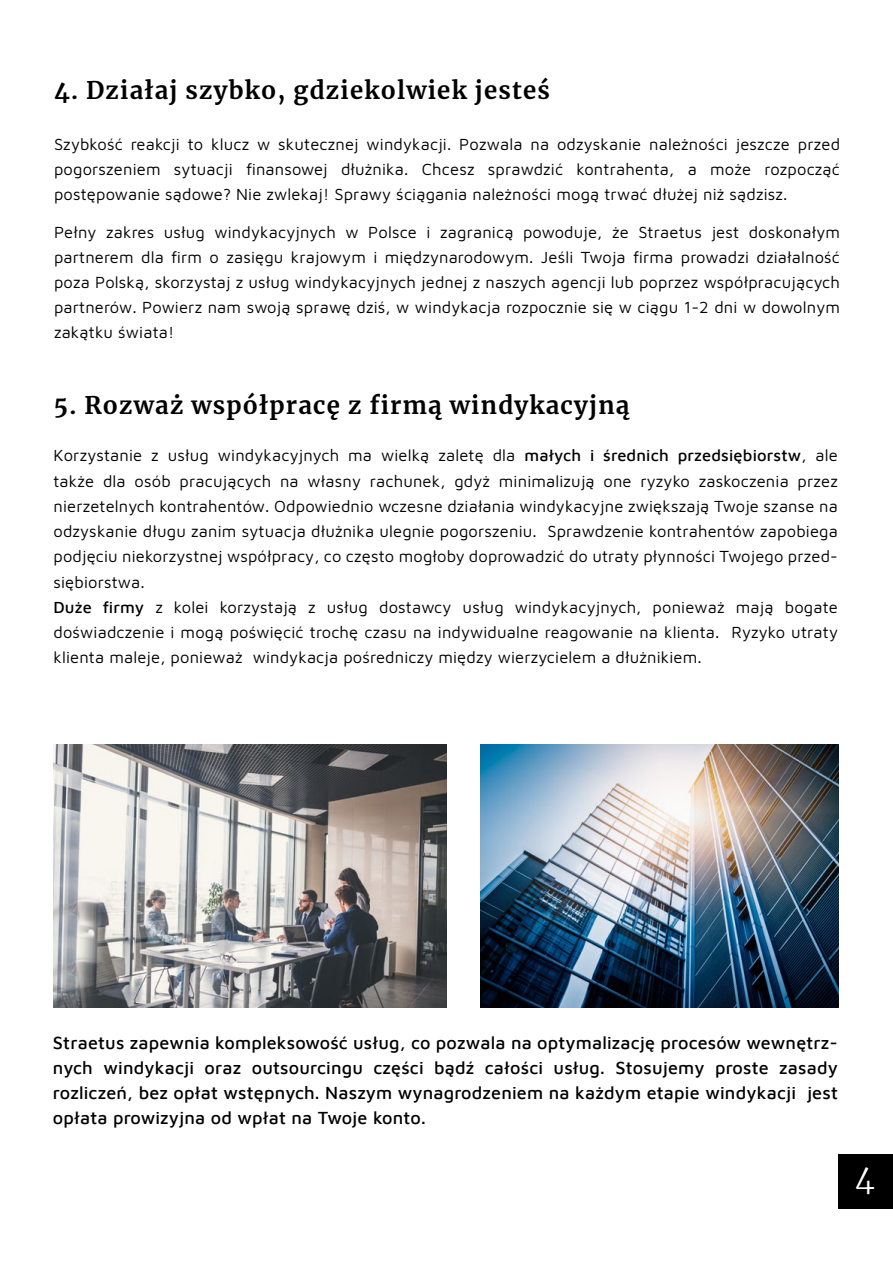
<style>
.page{position:relative;width:893px;height:1263px;background:#fff}
.page>*{position:absolute;margin:0;border:0;box-sizing:border-box;transform-origin:0 0}
.t1{font:300 31.5px "Merriweather";color:#fff}
.t2{font:700 24px "Merriweather";letter-spacing:.05em;color:#000}
.t3{font:500 18px/25.2px "Maven Pro";letter-spacing:.01em;color:#000;text-align:justify}
.t4{font:16.5px/25.2px "Maven Pro";letter-spacing:.01em;color:#000;text-align:justify}
.s1{font-weight:500}
</style>
<div class="page">
<img style="left:53px;top:745px;width:393px;height:262px">
<img style="left:480px;top:745px;width:359px;height:262px">
<div style="left:839px;top:1155px;width:54px;height:54px;background:#000"></div>
<h2 class="t2" style="left:54px;top:74px;width:497px">4. Działaj szybko, gdziekolwiek jesteś</h2>
<p class="t4" style="left:54px;top:130px;width:787px">Szybkość reakcji to klucz w skutecznej windykacji. Pozwala na odzyskanie należności jeszcze przed pogorszeniem sytuacji finansowej dłużnika. Chcesz sprawdzić kontrahenta, a może rozpocząć postępowanie sądowe? Nie zwlekaj! Sprawy ściągania należności mogą trwać dłużej niż sądzisz.</p>
<p class="t4" style="left:54px;top:218px;width:787px">Pełny zakres usług windykacyjnych w Polsce i zagranicą powoduje, że Straetus jest doskonałym partnerem dla firm o zasięgu krajowym i międzynarodowym. Jeśli Twoja firma prowadzi działalność poza Polską, skorzystaj z usług windykacyjnych jednej z naszych agencji lub poprzez współpracujących partnerów. Powierz nam swoją sprawę dziś, w windykacja rozpocznie się w ciągu 1-2 dni w dowolnym zakątku świata!</p>
<h2 class="t2" style="left:53px;top:388px;width:577px">5. Rozważ współpracę z firmą windykacyjną</h2>
<p class="t4" style="left:53px;top:442px;width:786px;text-align:left">Korzystanie z usług windykacyjnych ma wielką zaletę dla <span class="s1">małych i średnich przedsiębiorstw</span>, ale także dla osób pracujących na własny rachunek, gdyż minimalizują one ryzyko zaskoczenia przez nierzetelnych kontrahentów. Odpowiednio wczesne działania windykacyjne zwiększają Twoje szanse na odzyskanie długu zanim sytuacja dłużnika ulegnie pogorszeniu. Sprawdzenie kontrahentów zapobiega podjęciu niekorzystnej współpracy, co często mogłoby doprowadzić do utraty płynności Twojego przed&shy;siębiorstwa.<br><span class="s1">Duże firmy</span> z kolei korzystają z usług dostawcy usług windykacyjnych, ponieważ mają bogate doświadczenie i mogą poświęcić trochę czasu na indywidualne reagowanie na klienta. Ryzyko utraty klienta maleje, ponieważ windykacja pośredniczy między wierzycielem a dłużnikiem.</p>
<p class="t3" style="left:53px;top:1028px;width:786px">Straetus zapewnia kompleksowość usług, co pozwala na optymalizację procesów wewnętrz&shy;nych windykacji oraz outsourcingu części bądź całości usług. Stosujemy proste zasady rozliczeń, bez opłat wstępnych. Naszym wynagrodzeniem na każdym etapie windykacji jest opłata prowizyjna od wpłat na Twoje konto.</p>
<h1 class="t1" style="left:855px;top:1155px;width:21px">4</h1>
</div>
